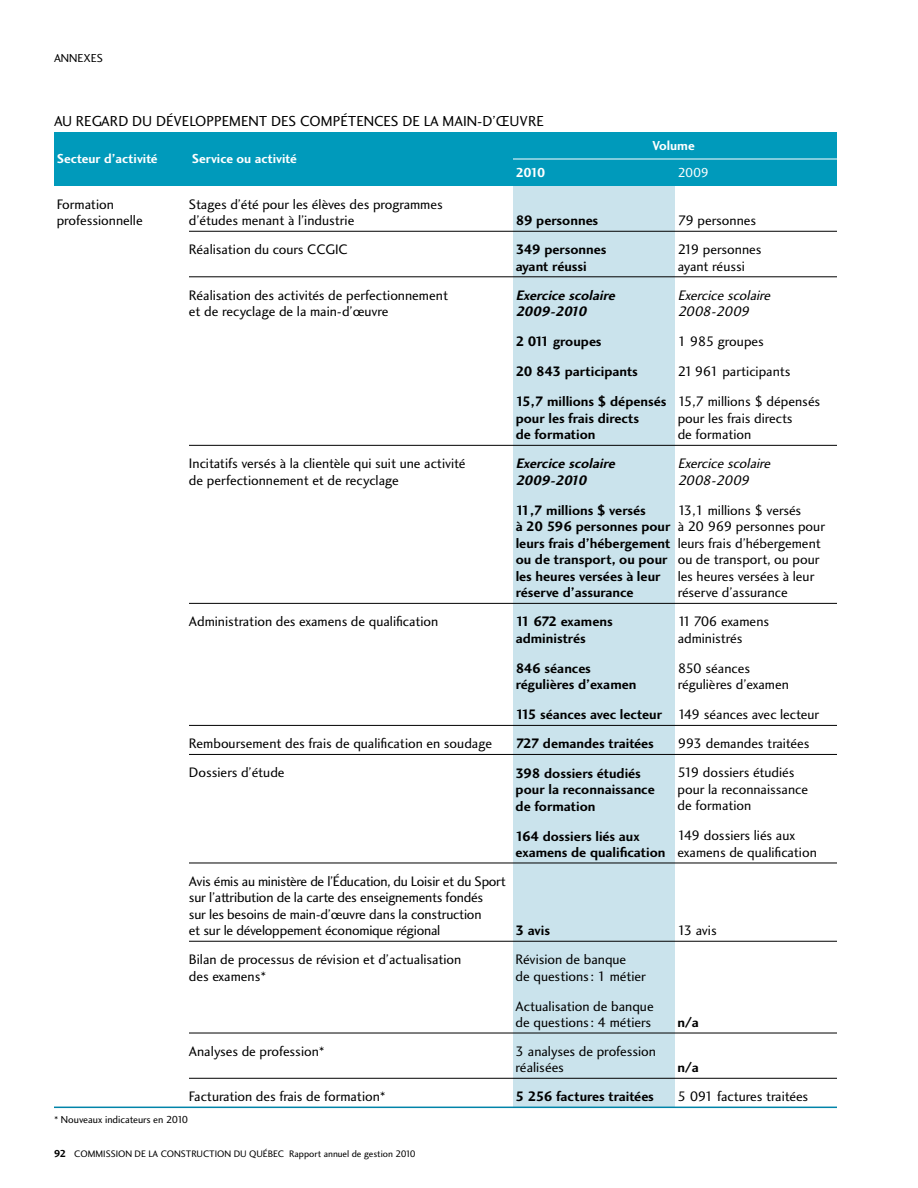
<style>
.page{position:relative;width:918px;height:1188px;background:#fff}
.page>*{position:absolute;margin:0;border:0;box-sizing:border-box;transform-origin:0 0}
.t1{font:15px "Charlotte Sans Book Plain";color:#000}
.t2{font:14.25px/16.5px "Charlotte Sans Book Plain";color:#000}
.t3{font:14.25px/16.5px "Charlotte Sans Bold Plain";color:#000}
.t4{font:italic 14.25px/16.5px "Charlotte Sans Bold Plain";color:#000}
.t5{font:italic 14.25px/16.5px "Charlotte Sans Book Plain";color:#000}
.t6{font:13.5px "Charlotte Sans Bold Plain";color:#fff}
.t7{font:13.5px "Charlotte Sans Book Plain";color:#fff}
.t8{font:12px "Charlotte Sans Book Plain";color:#000}
.t9{font:10.5px "Charlotte Sans Book Plain";color:#000}
.t10{font:9.75px "Charlotte Sans Book Plain";color:#000}
.s1{font-family:"Charlotte Sans Bold Plain";font-size:10.5px}
</style>
<div class="page">
<div style="left:54px;top:132px;width:783px;height:54px;background:#009abb"></div>
<div style="left:513px;top:186px;width:162px;height:921px;background:#cae3ec"></div>
<hr style="left:189px;top:231px;width:324px;height:1px;background:#000">
<hr style="left:513px;top:231px;width:162px;height:1px;background:#000">
<hr style="left:675px;top:231px;width:162px;height:1px;background:#000">
<hr style="left:189px;top:276px;width:324px;height:1px;background:#000">
<hr style="left:513px;top:276px;width:162px;height:1px;background:#000">
<hr style="left:675px;top:276px;width:162px;height:1px;background:#000">
<hr style="left:189px;top:445px;width:324px;height:1px;background:#000">
<hr style="left:513px;top:445px;width:162px;height:1px;background:#000">
<hr style="left:675px;top:445px;width:162px;height:1px;background:#000">
<hr style="left:189px;top:603px;width:324px;height:1px;background:#000">
<hr style="left:513px;top:603px;width:162px;height:1px;background:#000">
<hr style="left:675px;top:603px;width:162px;height:1px;background:#000">
<hr style="left:189px;top:725px;width:324px;height:1px;background:#000">
<hr style="left:513px;top:725px;width:162px;height:1px;background:#000">
<hr style="left:675px;top:725px;width:162px;height:1px;background:#000">
<hr style="left:189px;top:754px;width:324px;height:1px;background:#000">
<hr style="left:513px;top:754px;width:162px;height:1px;background:#000">
<hr style="left:675px;top:754px;width:162px;height:1px;background:#000">
<hr style="left:189px;top:863px;width:324px;height:1px;background:#000">
<hr style="left:513px;top:863px;width:162px;height:1px;background:#000">
<hr style="left:675px;top:863px;width:162px;height:1px;background:#000">
<hr style="left:513px;top:159px;width:162px;height:1px;background:#fff">
<hr style="left:675px;top:159px;width:162px;height:1px;background:#fff">
<hr style="left:189px;top:1107px;width:324px;height:1px;background:#0084a9">
<hr style="left:513px;top:1107px;width:162px;height:1px;background:#0084a9">
<hr style="left:675px;top:1107px;width:162px;height:1px;background:#0084a9">
<hr style="left:54px;top:1107px;width:135px;height:1px;background:#0084a9">
<hr style="left:189px;top:941px;width:324px;height:1px;background:#000">
<hr style="left:513px;top:941px;width:162px;height:1px;background:#000">
<hr style="left:675px;top:941px;width:162px;height:1px;background:#000">
<hr style="left:189px;top:1033px;width:324px;height:1px;background:#000">
<hr style="left:513px;top:1033px;width:162px;height:1px;background:#000">
<hr style="left:675px;top:1033px;width:162px;height:1px;background:#000">
<hr style="left:189px;top:1078px;width:324px;height:1px;background:#000">
<hr style="left:513px;top:1078px;width:162px;height:1px;background:#000">
<hr style="left:675px;top:1078px;width:162px;height:1px;background:#000">
<p class="t8" style="left:54px;top:51px;width:50px">annexes</p>
<p class="t1" style="left:54px;top:112px;width:491px">Au regard du développement des compétences de la main-d’œuvre</p>
<p class="t6" style="left:57px;top:151px;width:102px">Secteur d’activité</p>
<p class="t6" style="left:192px;top:151px;width:107px">Service ou activité</p>
<p class="t6" style="left:653px;top:137px;width:44px">Volume</p>
<p class="t2" style="left:57px;top:196px;width:88px">Formation professionnelle</p>
<p class="t2" style="left:189px;top:196px;width:255px">Stages d’été pour les élèves des programmes d’études menant à l’industrie</p>
<p class="t6" style="left:516px;top:164px;width:31px">2010</p>
<p class="t7" style="left:678px;top:164px;width:33px">2009</p>
<p class="t3" style="left:516px;top:212px;width:84px">89 personnes</p>
<p class="t2" style="left:678px;top:212px;width:80px">79 personnes</p>
<p class="t2" style="left:189px;top:241px;width:160px">Réalisation du cours CCGI C</p>
<p class="t3" style="left:516px;top:241px;width:92px">349 personnes ayant réussi</p>
<p class="t2" style="left:678px;top:241px;width:85px">219 personnes ayant réussi</p>
<p class="t2" style="left:189px;top:286px;width:261px">Réalisation des activités de perfectionnement et de recyclage de la main-d’œuvre</p>
<p class="t4" style="left:516px;top:287px;width:115px">Exercicescolaire<br>2009-2010</p>
<p class="t3" style="left:516px;top:326px;width:152px;line-height:30px">2 011 groupes<br>20 843 participants<br>15,7 millions $ dépensés</p>
<p class="t3" style="left:516px;top:410px;width:125px">pour les frais directs de formation</p>
<p class="t5" style="left:678px;top:286px;width:110px">Exercicescolaire<br>2008-2009</p>
<p class="t2" style="left:678px;top:326px;width:144px;line-height:30px">1 985 groupes<br>21961 participants<br>15,7 millions $ dépensés</p>
<p class="t2" style="left:678px;top:409px;width:116px">pour les frais directs de formation</p>
<p class="t2" style="left:189px;top:455px;width:278px">I ncitatifs versés à la clientèle qui suit une activité de perfectionnement et de recyclage</p>
<p class="t4" style="left:516px;top:455px;width:115px">Exercicescolaire<br>2009-2010</p>
<p class="t3" style="left:516px;top:502px;width:156px">11,7 millions $ versés<br>à 20 596 personnes pour leurs frais d’hébergement ou de transport, ou pour les heures versées à leur réserve d’assurance</p>
<p class="t5" style="left:678px;top:455px;width:110px">Exercicescolaire<br>2008-2009</p>
<p class="t2" style="left:678px;top:501px;width:149px">13,1 millions $ versés<br>à 20 969 personnes pour leurs frais d’hébergement ou de transport, ou pour les heures versées à leur réserve d’assurance</p>
<p class="t2" style="left:189px;top:613px;width:251px">Administration des examens de qualification</p>
<p class="t3" style="left:516px;top:613px;width:99px">11 672 examens administrés</p>
<p class="t3" style="left:516px;top:660px;width:122px">846 séances régulières d’examen</p>
<p class="t3" style="left:516px;top:706px;width:148px">115 séances avec lecteur</p>
<p class="t2" style="left:678px;top:613px;width:93px">11706 examens administrés</p>
<p class="t2" style="left:678px;top:659px;width:113px">850 séances régulières d’examen</p>
<p class="t2" style="left:678px;top:706px;width:143px">149 séances avec lecteur</p>
<p class="t2" style="left:189px;top:735px;width:305px">Remboursement des frais de qualification en soudage</p>
<p class="t3" style="left:516px;top:735px;width:140px">727 demandes traitées</p>
<p class="t2" style="left:678px;top:735px;width:133px">993 demandes traitées</p>
<p class="t2" style="left:189px;top:764px;width:97px">Dossiers d’étude</p>
<p class="t3" style="left:516px;top:764px;width:141px">398 dossiers étudiés pour la reconnaissance de formation</p>
<p class="t3" style="left:516px;top:827px;width:151px">164 dossiers liés aux examens de qualification</p>
<p class="t2" style="left:678px;top:764px;width:132px">519 dossiers étudiés pour la reconnaissance de formation</p>
<p class="t2" style="left:678px;top:827px;width:141px">149 dossiers liés aux examens de qualification</p>
<p class="t2" style="left:189px;top:873px;width:319px">Avis émis au ministère de l’Éducation, du Loisir et du Sport sur l’attribution de la carte des enseignements fondés<br>sur les besoins de main-d’œuvre dans la construction<br>et sur le développement économique régional</p>
<p class="t3" style="left:516px;top:922px;width:36px">3 avis</p>
<p class="t2" style="left:678px;top:922px;width:41px">13 avis</p>
<p class="t2" style="left:189px;top:951px;width:274px">Bilan de processus de révision et d’actualisation des examens*</p>
<p class="t2" style="left:516px;top:951px;width:132px">Révision de banque<br>de questions : 1 métier</p>
<p class="t2" style="left:516px;top:997px;width:140px">Actualisation de banque de questions : 4 métiers</p>
<p class="t2" style="left:189px;top:1043px;width:137px">Analyses de profession*</p>
<p class="t2" style="left:516px;top:1043px;width:142px">3 analyses de profession réalisées</p>
<p class="t3" style="left:678px;top:1014px;width:23px">n/a</p>
<p class="t3" style="left:678px;top:1059px;width:23px">n/a</p>
<p class="t2" style="left:189px;top:1088px;width:198px">Facturation des frais de formation*</p>
<p class="t3" style="left:516px;top:1088px;width:140px">5 256 factures traitées</p>
<p class="t2" style="left:678px;top:1088px;width:132px">5 091 factures traitées</p>
<p class="t9" style="left:54px;top:1113px;width:136px">* Nouveaux indicateurs en 2010</p>
<p class="t10" style="left:54px;top:1148px;width:363px"><span class="s1">92</span> Commission de la construction du Québec Rapport annuel de gestion 2010</p>
</div>
